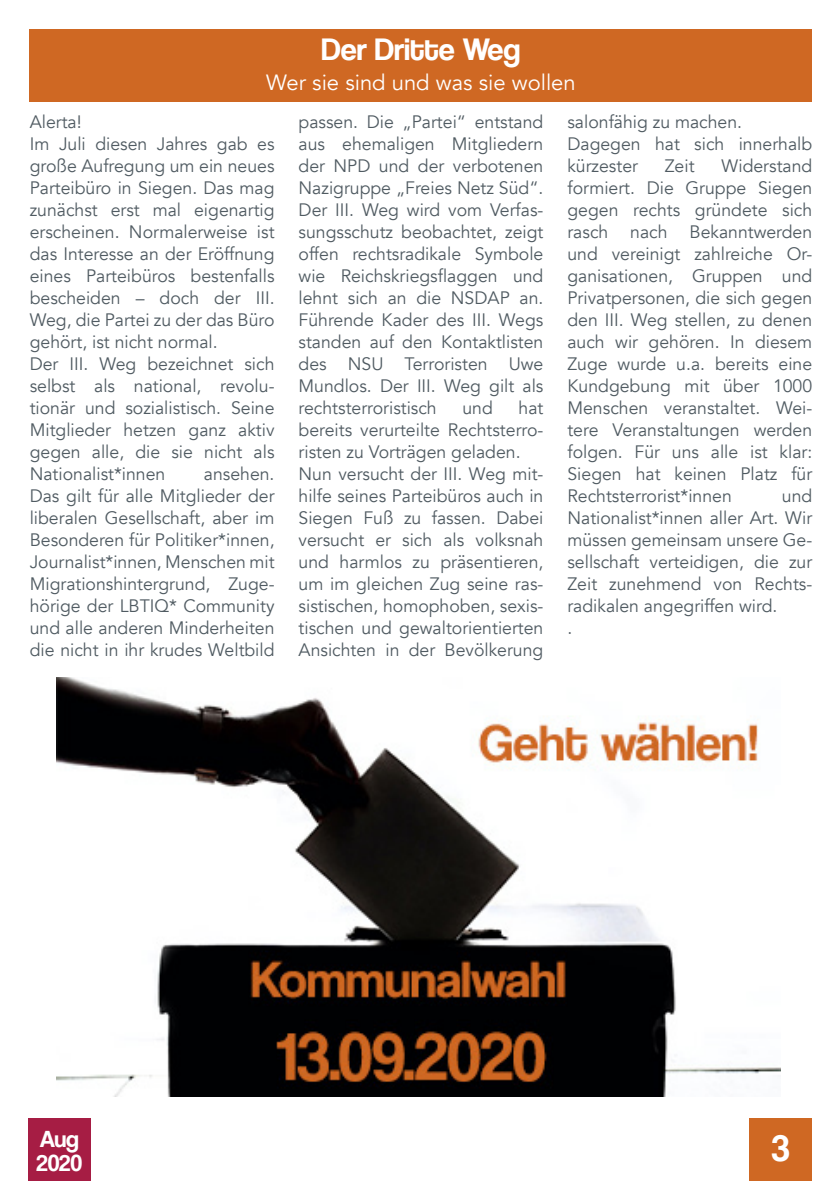
<style>
.page{position:relative;width:840px;height:1191px;background:#fff}
.page>*{position:absolute;margin:0;border:0;box-sizing:border-box;transform-origin:0 0}
.t1{font:38px "Coolvetica Rg";color:#fff}
.t2{font:32px "Coolvetica Rg";color:#fff}
.t3{font:24px "Coolvetica Rg";color:#fff}
.t4{font:22px "Avenir";color:#fff}
.Absatzformat_2{font:18px/22px "Avenir";color:#505b62;text-align:justify}
</style>
<div class="page">
<div style="left:28px;top:1118px;width:63px;height:62px;background:#a61d44"></div>
<div style="left:30px;top:30px;width:781px;height:71px;background:#cf6823"></div>
<div style="left:749px;top:1118px;width:62px;height:62px;background:#cf6823"></div>
<img style="left:57px;top:678px;width:723px;height:418px">
<p class="t2" style="left:321px;top:31px;width:200px">Der Dritte Weg</p>
<p class="t4" style="left:266px;top:70px;width:311px">Wer sie sind und was sie wollen</p>
<p class="Absatzformat_2" style="left:30px;top:111px;width:53px">Alerta!</p>
<p class="Absatzformat_2" style="left:30px;top:133px;width:246px">Im Juli diesen Jahres gab es große Aufregung um ein neues Parteibüro in Siegen. Das mag zunächst erst mal eigenartig erscheinen. Normalerweise ist das Interesse an der Eröffnung eines Parteibüros bestenfalls bescheiden – doch der III.<br>Weg, die Partei zu der das Büro gehört, ist nicht normal.</p>
<p class="Absatzformat_2" style="left:30px;top:353px;width:246px">Der III. Weg bezeichnet sich selbst als national, revolu&shy;tionär und sozialistisch. Seine Mitglieder hetzen ganz aktiv gegen alle, die sie nicht als Nationalist*innen</p>
<p class="Absatzformat_2" style="left:30px;top:463px;width:246px;text-indent:174px">ansehen.<br>Das gilt für alle Mitglieder der liberalen Gesellschaft, aber im Besonderen für Politiker*innen, Journalist*innen, Menschen mit Migrationshintergrund, Zuge&shy;hörige der LBTIQ* Community und alle anderen Minderheiten die nicht in ihr krudes Weltbild</p>
<p class="Absatzformat_2" style="left:298px;top:111px;width:246px">passen. Die „Partei“ entstand aus ehemaligen Mitgliedern der NPD und der verbotenen Nazigruppe „Freies Netz Süd“.<br>Der III. Weg wird vom Verfas&shy;sungsschutz beobachtet, zeigt offen rechtsradikale Symbole wie Reichskriegsflaggen und lehnt sich an die NSDAP an.<br>Führende Kader des III. Wegs standen auf den Kontaktlisten des NSU Terroristen Uwe Mundlos. Der III. Weg gilt als rechtsterroristisch</p>
<p class="Absatzformat_2" style="left:298px;top:397px;width:246px;text-indent:220px">hat bereits verurteilte Rechtsterro&shy;risten zu Vorträgen geladen.</p>
<p class="Absatzformat_2" style="left:298px;top:463px;width:246px">Nun versucht der III. Weg mit&shy;hilfe seines Parteibüros auch in Siegen Fuß zu fassen. Dabei versucht er sich als volksnah und harmlos zu präsentieren, um im gleichen Zug seine ras&shy;sistischen, homophoben, sexis&shy;tischen und gewaltorientierten Ansichten in der Bevölkerung</p>
<p class="Absatzformat_2" style="left:462px;top:397px;width:32px">und</p>
<p class="Absatzformat_2" style="left:567px;top:111px;width:176px">salonfähig zu machen.</p>
<p class="Absatzformat_2" style="left:567px;top:133px;width:246px">Dagegen hat sich innerhalb kürzester</p>
<p class="Absatzformat_2" style="left:567px;top:155px;width:246px;text-indent:154px">Widerstand formiert. Die Gruppe Siegen gegen rechts gründete sich rasch nach Bekanntwerden und vereinigt zahlreiche Or&shy;ganisationen, Gruppen und Privatpersonen, die sich gegen den III. Weg stellen, zu denen auch wir gehören. In diesem Zuge wurde u.a. bereits eine Kundgebung mit über 1000<br>Menschen veranstaltet. Wei&shy;tere Veranstaltungen werden folgen. Für uns alle ist klar:<br>Siegen hat keinen Platz für Rechtsterrorist*innen</p>
<p class="Absatzformat_2" style="left:664px;top:155px;width:31px">Zeit</p>
<p class="Absatzformat_2" style="left:567px;top:485px;width:246px;text-indent:214px">und Nationalist*innen aller Art. Wir müssen gemeinsam unsere Ge&shy;sellschaft verteidigen, die zur Zeit zunehmend von Rechts&shy;radikalen angegriffen wird.</p>
<p class="Absatzformat_2" style="left:567px;top:617px;width:6px">.</p>
<p class="t3" style="left:40px;top:1124px;width:41px">Aug</p>
<p class="t3" style="left:37px;top:1148px;width:47px">2020</p>
<p class="t1" style="left:771px;top:1125px;width:20px">3</p>
</div>
